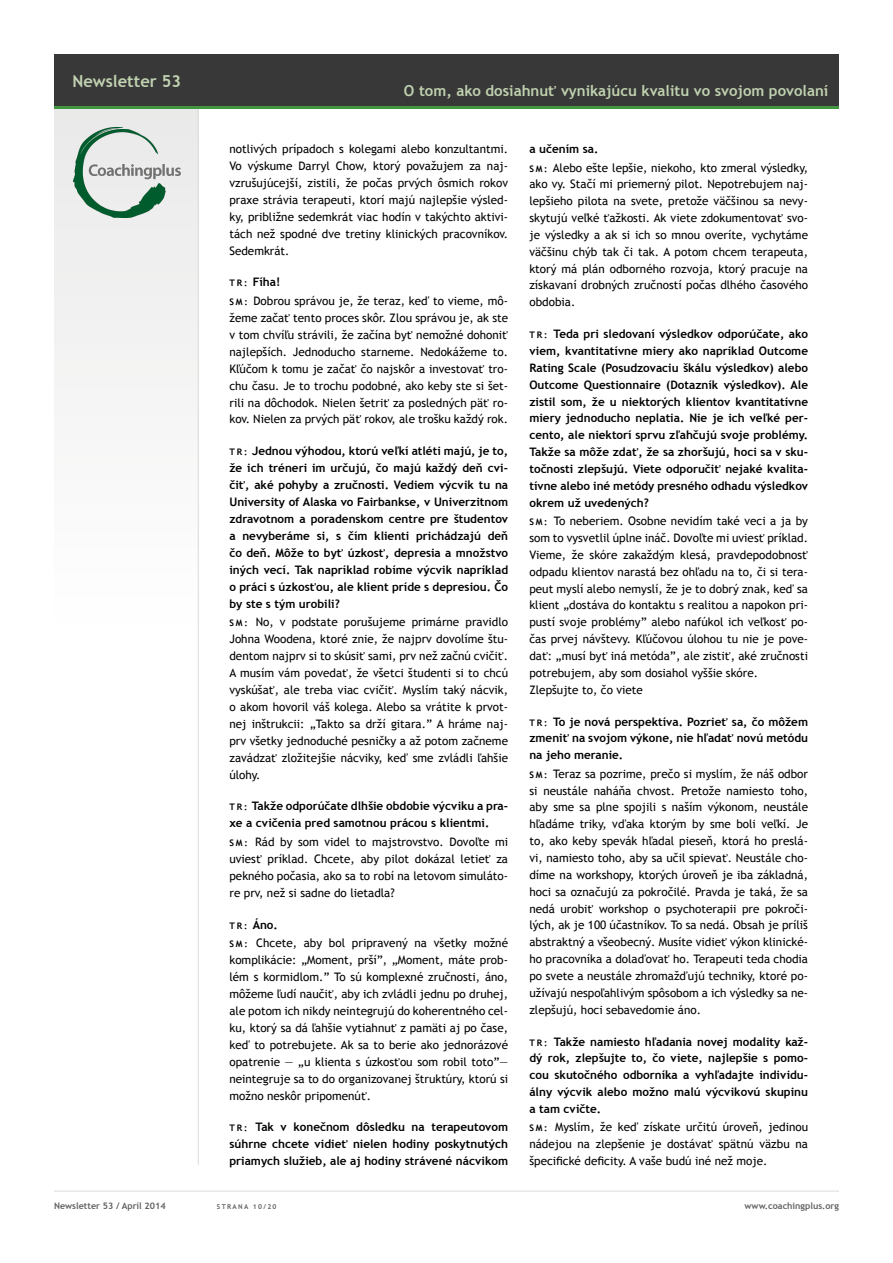
<style>
.page{position:relative;width:893px;height:1263px;background:#fff}
.page>*{position:absolute;margin:0;border:0;box-sizing:border-box;transform-origin:0 0}
.t1{font:700 16.5px "Trebuchet MS";color:#c0d2b0}
.t2{font:700 15px "Trebuchet MS";color:#c0d2b0}
.t3{font:11.7px/16.8px "Trebuchet MS";color:#000;text-align:justify}
.t4{font:700 11.7px/16.8px "Trebuchet MS";color:#000;text-align:justify}
.t5{font:700 9px "Trebuchet MS";color:#636362}
.t6{font:700 6.75px "Trebuchet MS";letter-spacing:.2em;color:#636362}
.s1{font-weight:700;font-size:9px}
.s2{font-weight:700}
.s3{font-size:9px}
</style>
<div class="page">
<div style="left:54px;top:106px;width:145px;height:525px;background:#f5f5f5"></div>
<hr style="left:54px;top:1191px;width:785px;height:1px;background:#dadad9">
<hr style="left:198px;top:108px;width:1px;height:1057px;background:#dadad9">
<div style="left:54px;top:54px;width:785px;height:53px;background:#383838"></div>
<hr style="left:54px;top:106px;width:785px;height:3px;background:#449542">
<img style="left:74px;top:127px;width:106px;height:91px">
<h1 class="t1" style="left:72px;top:70px;width:110px">Newsletter 53</h1>
<p class="t2" style="left:404px;top:81px;width:426px">O tom, ako dosiahnuť vynikajúcu kvalitu vo svojom povolaní</p>
<p class="t3" style="left:229px;top:140px;width:280px">notlivých prípadoch s kolegami alebo konzultantmi.<br>Vo výskume Darryl Chow, ktorý považujem za naj&shy;vzrušujúcejší, zistili, že počas prvých ôsmich rokov praxe strávia terapeuti, ktorí majú najlepšie výsled&shy;ky, približne sedemkrát viac hodín v takýchto aktivi&shy;tách než spodné dve tretiny klinických pracovníkov.<br>Sedemkrát.</p>
<p class="t3" style="left:229px;top:273px;width:280px;line-height:18.6px"><span class="s1">TR :</span> <span class="s2">Fíha!<br></span><span class="s1">S M :</span> Dobrou správou je, že teraz, keď to vieme, mô-</p>
<p class="t3" style="left:229px;top:309px;width:280px">žeme začať tento proces skôr. Zlou správou je, ak ste v tom chvíľu strávili, že začína byť nemožné dohoniť najlepších. Jednoducho starneme. Nedokážeme to.<br>Kľúčom k tomu je začať čo najskôr a investovať tro&shy;chu času. Je to trochu podobné, ako keby ste si šet&shy;rili na dôchodok. Nielen šetriť za posledných päť ro&shy;kov. Nielen za prvých päť rokov, ale trošku každý rok.</p>
<p class="t4" style="left:229px;top:443px;width:280px"><span class="s3">TR :</span> Jednou výhodou, ktorú veľkí atléti majú, je to, že ich tréneri im určujú, čo majú každý deň cvi&shy;čiť, aké pohyby a zručnosti. Vediem výcvik tu na University of Alaska vo Fairbankse, v Univerzitnom zdravotnom a poradenskom centre pre študentov a nevyberáme si, s čím klienti prichádzajú deň čo deň. Môže to byť úzkosť, depresia a množstvo iných vecí. Tak napríklad robíme výcvik napríklad o práci s úzkosťou, ale klient príde s depresiou. Čo by ste s tým urobili?</p>
<p class="t3" style="left:229px;top:614px;width:280px"><span class="s1">S M :</span> No, v podstate porušujeme primárne pravidlo Johna Woodena, ktoré znie, že najprv dovolíme štu&shy;dentom najprv si to skúsiť sami, prv než začnú cvičiť.<br>A musím vám povedať, že všetci študenti si to chcú vyskúšať, ale treba viac cvičiť. Myslím taký nácvik, o akom hovoril váš kolega. Alebo sa vrátite k prvot&shy;nej inštrukcii: „Takto sa drží gitara.” A hráme naj&shy;prv všetky jednoduché pesničky a až potom začneme zavádzať zložitejšie nácviky, keď sme zvládli ľahšie úlohy.</p>
<p class="t4" style="left:229px;top:798px;width:280px"><span class="s3">TR :</span> Takže odporúčate dlhšie obdobie výcviku a pra&shy;xe a cvičenia pred samotnou prácou s klientmi.</p>
<p class="t3" style="left:229px;top:833px;width:280px"><span class="s1">S M :</span> Rád by som videl to majstrovstvo. Dovoľte mi uviesť príklad. Chcete, aby pilot dokázal letieť za pekného počasia, ako sa to robí na letovom simuláto&shy;re prv, než si sadne do lietadla?</p>
<p class="t3" style="left:229px;top:915px;width:280px;line-height:18.6px"><span class="s1">TR :</span> <span class="s2">Áno.<br></span><span class="s1">S M :</span> Chcete, aby bol pripravený na všetky možné</p>
<p class="t3" style="left:229px;top:952px;width:280px">komplikácie: „Moment, prší”, „Moment, máte prob&shy;lém s kormidlom.” To sú komplexné zručnosti, áno, môžeme ľudí naučiť, aby ich zvládli jednu po druhej, ale potom ich nikdy neintegrujú do koherentného cel&shy;ku, ktorý sa dá ľahšie vytiahnuť z pamäti aj po čase, keď to potrebujete. Ak sa to berie ako jednorázové opatrenie — „u klienta s úzkosťou som robil toto”— neintegruje sa to do organizovanej štruktúry, ktorú si možno neskôr pripomenúť.</p>
<p class="t4" style="left:229px;top:1119px;width:280px"><span class="s3">TR :</span> Tak v konečnom dôsledku na terapeutovom súhrne chcete vidieť nielen hodiny poskytnutých priamych služieb, ale aj hodiny strávené nácvikom</p>
<p class="t3" style="left:529px;top:140px;width:280px;line-height:18.6px"><span class="s2">a učením sa.<br></span><span class="s1">S M :</span> Alebo ešte lepšie, niekoho, kto zmeral výsledky,</p>
<p class="t3" style="left:529px;top:176px;width:280px">ako vy. Stačí mi priemerný pilot. Nepotrebujem naj&shy;lepšieho pilota na svete, pretože väčšinou sa nevy&shy;skytujú veľké ťažkosti. Ak viete zdokumentovať svo&shy;je výsledky a ak si ich so mnou overíte, vychytáme väčšinu chýb tak či tak. A potom chcem terapeuta, ktorý má plán odborného rozvoja, ktorý pracuje na získavaní drobných zručností počas dlhého časového obdobia.</p>
<p class="t4" style="left:529px;top:326px;width:280px"><span class="s3">TR :</span> Teda pri sledovaní výsledkov odporúčate, ako viem, kvantitatívne miery ako napríklad Outcome Rating Scale (Posudzovaciu škálu výsledkov) alebo Outcome Questionnaire (Dotazník výsledkov). Ale zistil som, že u niektorých klientov kvantitatívne miery jednoducho neplatia. Nie je ich veľké per&shy;cento, ale niektorí sprvu zľahčujú svoje problémy.<br>Takže sa môže zdať, že sa zhoršujú, hoci sa v sku&shy;točnosti zlepšujú. Viete odporučiť nejaké kvalita&shy;tívne alebo iné metódy presného odhadu výsledkov okrem už uvedených?</p>
<p class="t3" style="left:529px;top:513px;width:280px;text-align:left"><span class="s1">S M :</span> To neberiem. Osobne nevidím také veci a ja by som to vysvetlil úplne ináč. Dovoľte mi uviesť príklad.<br>Vieme, že skóre zakaždým klesá, pravdepodobnosť odpadu klientov narastá bez ohľadu na to, či si tera&shy;peut myslí alebo nemyslí, že je to dobrý znak, keď sa klient „dostáva do kontaktu s realitou a napokon pri&shy;pustí svoje problémy” alebo nafúkol ich veľkosť po&shy;čas prvej návštevy. Kľúčovou úlohou tu nie je pove&shy;dať: „musí byť iná metóda”, ale zistiť, aké zručnosti potrebujem, aby som dosiahol vyššie skóre.<br>Zlepšujte to, čo viete</p>
<p class="t4" style="left:529px;top:713px;width:280px"><span class="s3">TR :</span> To je nová perspektíva. Pozrieť sa, čo môžem zmeniť na svojom výkone, nie hľadať novú metódu na jeho meranie.</p>
<p class="t3" style="left:529px;top:765px;width:280px"><span class="s1">S M :</span> Teraz sa pozrime, prečo si myslím, že náš odbor si neustále naháňa chvost. Pretože namiesto toho, aby sme sa plne spojili s naším výkonom, neustále hľadáme triky, vďaka ktorým by sme boli veľkí. Je to, ako keby spevák hľadal pieseň, ktorá ho preslá&shy;vi, namiesto toho, aby sa učil spievať. Neustále cho&shy;díme na workshopy, ktorých úroveň je iba základná, hoci sa označujú za pokročilé. Pravda je taká, že sa nedá urobiť workshop o psychoterapii pre pokroči&shy;lých, ak je 100 účastníkov. To sa nedá. Obsah je príliš abstraktný a všeobecný. Musíte vidieť výkon klinické&shy;ho pracovníka a dolaďovať ho. Terapeuti teda chodia po svete a neustále zhromažďujú techniky, ktoré po&shy;užívajú nespoľahlivým spôsobom a ich výsledky sa ne&shy;zlepšujú, hoci sebavedomie áno.</p>
<p class="t4" style="left:529px;top:1033px;width:280px"><span class="s3">TR :</span> Takže namiesto hľadania novej modality kaž&shy;dý rok, zlepšujte to, čo viete, najlepšie s pomo&shy;cou skutočného odborníka a vyhľadajte individu&shy;álny výcvik alebo možno malú výcvikovú skupinu a tam cvičte.</p>
<p class="t3" style="left:529px;top:1119px;width:280px"><span class="s1">S M :</span> Myslím, že keď získate určitú úroveň, jedinou nádejou na zlepšenie je dostávať spätnú väzbu na špecifické deficity. A vaše budú iné než moje.</p>
<p class="t5" style="left:54px;top:1200px;width:113px">Newsletter 53 / Apríl 2014</p>
<p class="t6" style="left:217px;top:1202px;width:61px">strana 10/20</p>
<p class="t5" style="left:745px;top:1200px;width:96px">www.coachingplus.org</p>
</div>
